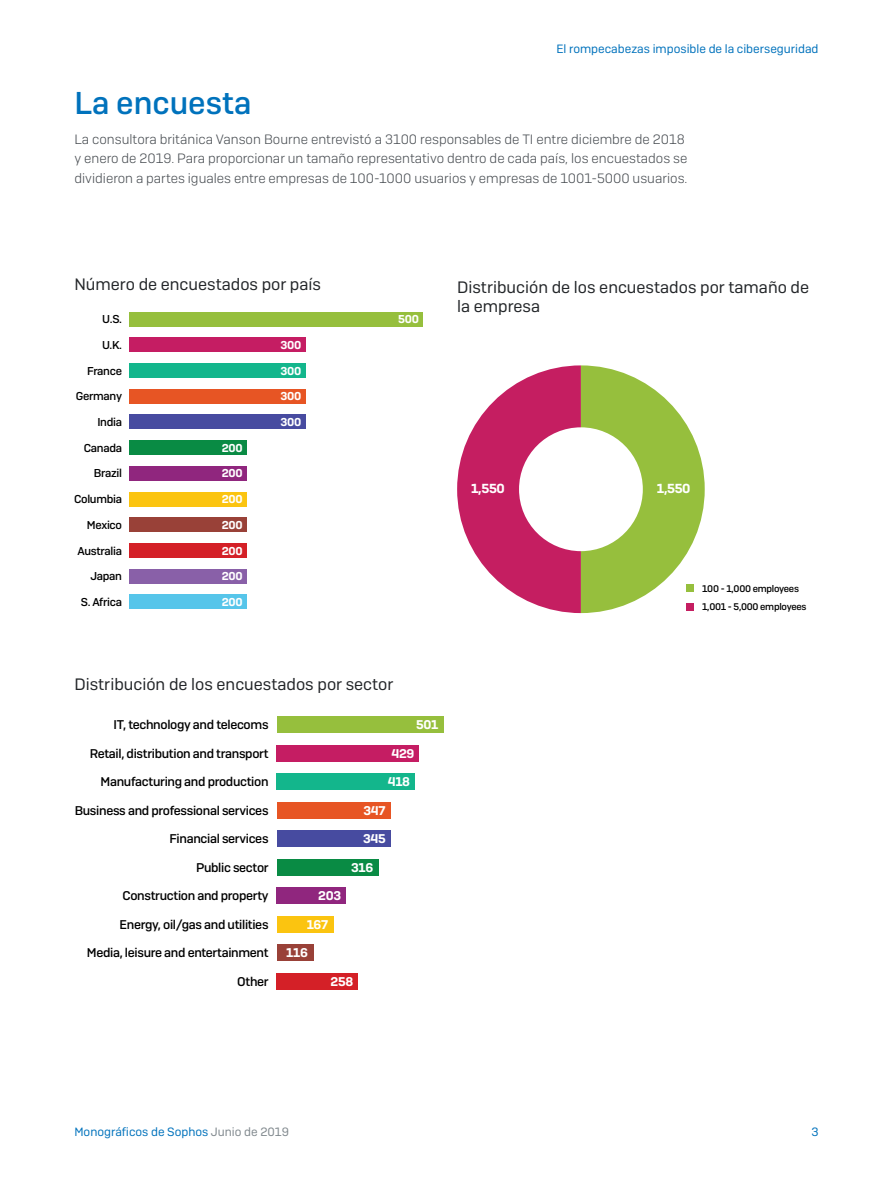
<style>
.page{position:relative;width:893px;height:1191px;background:#fff}
.page>*{position:absolute;margin:0;border:0;box-sizing:border-box;transform-origin:0 0}
.t1{font:500 31.5px "Sophos Sans";color:#0072bc}
.t2{font:16.5px/19.8px "Sophos Sans";color:#232629}
.t3{font:300 13.5px/19.5px "Sophos Sans";color:#454a4f}
.t4{font:600 13.05px "Sophos Sans";letter-spacing:-.025em;color:#fff}
.t5{font:500 12.6px "Sophos Sans";letter-spacing:-.025em;color:#000}
.t6{font:600 12.6px "Sophos Sans";letter-spacing:-.025em;color:#fff}
.t7{font:12px "Sophos Sans";color:#0072bc}
.t8{font:500 11.4px "Sophos Sans";letter-spacing:-.025em;color:#000}
.t9{font:600 11.4px "Sophos Sans";letter-spacing:-.025em;color:#fff}
.t10{font:500 9.6px/18.6px "Sophos Sans";letter-spacing:-.025em;color:#000}
.s1{color:#81898e}
</style>
<div class="page">
<div style="left:129px;top:312px;width:294px;height:14px;background:#96bf3d"></div>
<div style="left:129px;top:337px;width:177px;height:15px;background:#c51d63"></div>
<div style="left:129px;top:363px;width:177px;height:15px;background:#13b68c"></div>
<div style="left:129px;top:389px;width:177px;height:14px;background:#e75524"></div>
<div style="left:129px;top:414px;width:177px;height:15px;background:#474ba0"></div>
<div style="left:129px;top:440px;width:118px;height:15px;background:#098b44"></div>
<div style="left:129px;top:466px;width:118px;height:14px;background:#90267e"></div>
<div style="left:129px;top:491px;width:118px;height:15px;background:#fbc410"></div>
<div style="left:129px;top:517px;width:118px;height:15px;background:#994138"></div>
<div style="left:129px;top:543px;width:118px;height:15px;background:#d42027"></div>
<div style="left:129px;top:569px;width:118px;height:14px;background:#8960a8"></div>
<div style="left:129px;top:594px;width:118px;height:15px;background:#56c5ea"></div>
<svg style="left:457px;top:365px;width:248px;height:248px"></svg>
<div style="left:686px;top:585px;width:7px;height:7px;background:#96bf3d"></div>
<div style="left:686px;top:603px;width:7px;height:7px;background:#c51e61"></div>
<div style="left:277px;top:716px;width:167px;height:17px;background:#96bf3d"></div>
<div style="left:277px;top:745px;width:142px;height:16px;background:#c51d63"></div>
<div style="left:277px;top:773px;width:138px;height:17px;background:#13b68c"></div>
<div style="left:277px;top:802px;width:114px;height:16px;background:#e75524"></div>
<div style="left:277px;top:830px;width:114px;height:17px;background:#474ba0"></div>
<div style="left:277px;top:859px;width:101px;height:16px;background:#098b44"></div>
<div style="left:277px;top:887px;width:69px;height:17px;background:#90267e"></div>
<div style="left:277px;top:916px;width:57px;height:16px;background:#fbc410"></div>
<div style="left:277px;top:944px;width:36px;height:17px;background:#994138"></div>
<div style="left:277px;top:973px;width:81px;height:16px;background:#d42027"></div>
<p class="t7" style="left:556px;top:42px;width:264px">El rompecabezas imposible de la ciberseguridad</p>
<h1 class="t1" style="left:74px;top:84px;width:179px">La encuesta</h1>
<p class="t3" style="left:74px;top:129px;width:615px">La consultora británica Vanson Bourne entrevistó a 3100 responsables de TI entre diciembre de 2018 y enero de 2019. Para proporcionar un tamaño representativo dentro de cada país, los encuestados se dividieron a partes iguales entre empresas de 100-1000 usuarios y empresas de 1001-5000 usuarios.</p>
<p class="t2" style="left:74px;top:274px;width:248px">Número de encuestados por país</p>
<p class="t8" style="left:102px;top:312px;width:21px">U.S.</p>
<p class="t9" style="left:398px;top:312px;width:22px">500</p>
<p class="t9" style="left:281px;top:338px;width:22px">300</p>
<p class="t9" style="left:281px;top:363px;width:22px">300</p>
<p class="t9" style="left:281px;top:389px;width:22px">300</p>
<p class="t9" style="left:281px;top:415px;width:22px">300</p>
<p class="t9" style="left:222px;top:440px;width:22px">200</p>
<p class="t9" style="left:222px;top:466px;width:22px">200</p>
<p class="t9" style="left:222px;top:492px;width:22px">200</p>
<p class="t9" style="left:222px;top:518px;width:22px">200</p>
<p class="t9" style="left:222px;top:543px;width:22px">200</p>
<p class="t9" style="left:222px;top:569px;width:22px">200</p>
<p class="t9" style="left:222px;top:595px;width:22px">200</p>
<p class="t8" style="left:102px;top:338px;width:22px">U.K.</p>
<p class="t8" style="left:87px;top:364px;width:36px">France</p>
<p class="t8" style="left:76px;top:389px;width:48px">Germany</p>
<p class="t8" style="left:97px;top:415px;width:26px">India</p>
<p class="t8" style="left:84px;top:441px;width:40px">Canada</p>
<p class="t8" style="left:94px;top:466px;width:30px">Brazil</p>
<p class="t8" style="left:74px;top:492px;width:49px">Columbia</p>
<p class="t8" style="left:87px;top:518px;width:37px">Mexico</p>
<p class="t8" style="left:77px;top:544px;width:46px">Australia</p>
<p class="t8" style="left:90px;top:569px;width:33px">Japan</p>
<p class="t8" style="left:81px;top:595px;width:43px">S. Africa</p>
<p class="t2" style="left:457px;top:277px;width:354px">Distribución de los encuestados por tamaño de la empresa</p>
<p class="t4" style="left:471px;top:480px;width:35px">1,550</p>
<p class="t4" style="left:657px;top:480px;width:35px">1,550</p>
<p class="t10" style="left:702px;top:579px;width:106px">100 - 1,000 employees<br>1,001 - 5,000 employees</p>
<p class="t2" style="left:74px;top:674px;width:321px">Distribución de los encuestados por sector</p>
<p class="t5" style="left:114px;top:717px;width:156px">IT, technology and telecoms</p>
<p class="t6" style="left:416px;top:717px;width:24px">501</p>
<p class="t6" style="left:391px;top:745px;width:25px">429</p>
<p class="t6" style="left:388px;top:774px;width:24px">418</p>
<p class="t6" style="left:363px;top:802px;width:24px">347</p>
<p class="t6" style="left:363px;top:831px;width:24px">345</p>
<p class="t6" style="left:351px;top:859px;width:24px">316</p>
<p class="t6" style="left:318px;top:888px;width:24px">203</p>
<p class="t6" style="left:307px;top:916px;width:23px">167</p>
<p class="t6" style="left:286px;top:945px;width:23px">116</p>
<p class="t6" style="left:330px;top:973px;width:24px">258</p>
<p class="t5" style="left:90px;top:746px;width:180px">Retail, distribution and transport</p>
<p class="t5" style="left:101px;top:774px;width:169px">Manufacturing and production</p>
<p class="t5" style="left:75px;top:803px;width:195px">Business and professional services</p>
<p class="t5" style="left:170px;top:831px;width:101px">Financial services</p>
<p class="t5" style="left:196px;top:860px;width:74px">Public sector</p>
<p class="t5" style="left:123px;top:888px;width:147px">Construction and property</p>
<p class="t5" style="left:120px;top:917px;width:151px">Energy, oil/gas and utilities</p>
<p class="t5" style="left:87px;top:945px;width:183px">Media, leisure and entertainment</p>
<p class="t5" style="left:237px;top:974px;width:33px">Other</p>
<p class="t7" style="left:74px;top:1124px;width:216px">Monográficos de Sophos <span class="s1">Junio de 2019</span></p>
<p class="t7" style="left:811px;top:1124px;width:9px">3</p>
</div>
